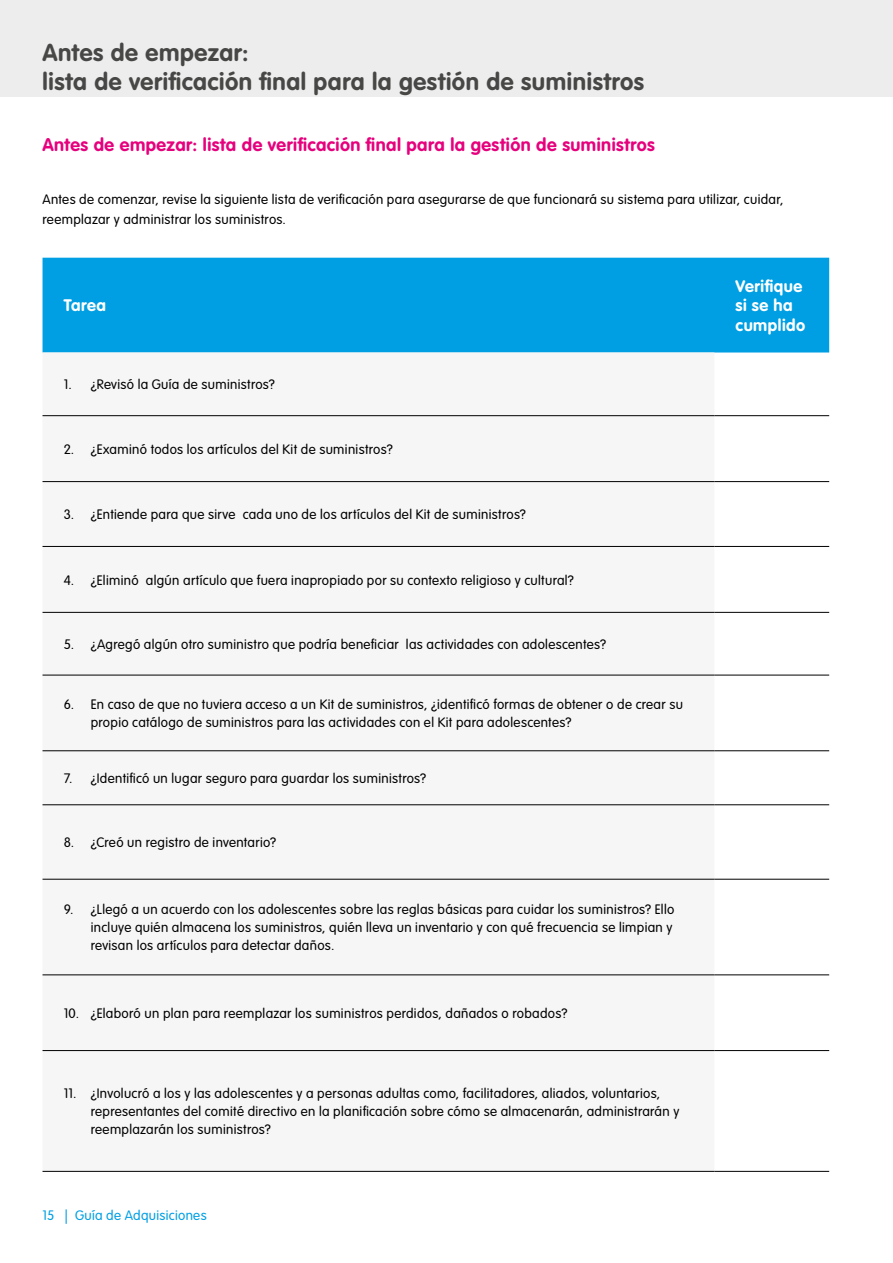
<style>
.page{position:relative;width:893px;height:1263px;background:#fff}
.page>*{position:absolute;margin:0;border:0;box-sizing:border-box;transform-origin:0 0}
.t1{font:700 24px/28.8px "VAG Rounded Std";letter-spacing:.025em;color:#474746}
.t2{font:700 18px "VAG Rounded Std";letter-spacing:.025em;color:#e6007d}
.t3{font:700 16.5px/19.8px "VAG Rounded Std";letter-spacing:.03em;color:#fff}
.t4{font:300 13.5px/18px "VAG Rounded Std";letter-spacing:.025em;color:#000}
.t5{font:300 13.5px "VAG Rounded Std";letter-spacing:.025em;color:#009fe3}
</style>
<div class="page">
<div style="left:0;top:0;width:893px;height:97px;background:#ededed"></div>
<div style="left:43px;top:258px;width:786px;height:94px;background:#009fe3"></div>
<div style="left:43px;top:352px;width:671px;height:819px;background:#f6f6f6"></div>
<hr style="left:43px;top:415px;width:671px;height:1px;background:#000">
<hr style="left:714px;top:415px;width:115px;height:1px;background:#000">
<hr style="left:43px;top:481px;width:671px;height:1px;background:#000">
<hr style="left:714px;top:481px;width:115px;height:1px;background:#000">
<hr style="left:714px;top:546px;width:115px;height:1px;background:#000">
<hr style="left:43px;top:612px;width:671px;height:1px;background:#000">
<hr style="left:714px;top:612px;width:115px;height:1px;background:#000">
<hr style="left:43px;top:675px;width:671px;height:1px;background:#000">
<hr style="left:714px;top:675px;width:115px;height:1px;background:#000">
<hr style="left:714px;top:750px;width:115px;height:1px;background:#000">
<hr style="left:43px;top:804px;width:671px;height:1px;background:#000">
<hr style="left:714px;top:804px;width:115px;height:1px;background:#000">
<hr style="left:43px;top:879px;width:671px;height:1px;background:#000">
<hr style="left:714px;top:879px;width:115px;height:1px;background:#000">
<hr style="left:43px;top:974px;width:671px;height:1px;background:#000">
<hr style="left:714px;top:974px;width:115px;height:1px;background:#000">
<hr style="left:714px;top:1050px;width:115px;height:1px;background:#000">
<hr style="left:43px;top:1171px;width:671px;height:1px;background:#000">
<hr style="left:714px;top:1171px;width:115px;height:1px;background:#000">
<hr style="left:43px;top:546px;width:671px;height:1px;background:#000">
<hr style="left:43px;top:750px;width:671px;height:1px;background:#000">
<hr style="left:43px;top:1050px;width:671px;height:1px;background:#000">
<h1 class="t1" style="left:43px;top:39px;width:603px">Antes de empezar:<br>lista de verificación final para la gestión de suministros</h1>
<h2 class="t2" style="left:43px;top:134px;width:614px">Antes de empezar: lista de verificación final para la gestión de suministros</h2>
<p class="t4" style="left:43px;top:190px;width:742px;line-height:19.5px">Antes de comenzar, revise la siguiente lista de verificación para asegurarse de que funcionará su sistema para utilizar, cuidar, reemplazar y administrar los suministros.</p>
<p class="t3" style="left:64px;top:296px;width:44px">Tarea</p>
<p class="t4" style="left:64px;top:376px;width:213px">1. ¿Revisó la Guía de suministros?</p>
<p class="t4" style="left:64px;top:441px;width:330px">2. ¿Examinó todos los artículos del Kit de suministros?</p>
<p class="t4" style="left:64px;top:506px;width:464px">3. ¿Entiende para que sirve cada uno de los artículos del Kit de suministros?</p>
<p class="t4" style="left:64px;top:571px;width:512px">4. ¿Eliminó algún artículo que fuera inapropiado por su contexto religioso y cultural?</p>
<p class="t4" style="left:64px;top:636px;width:544px">5. ¿Agregó algún otro suministro que podría beneficiar las actividades con adolescentes?</p>
<p class="t4" style="left:91px;top:696px;width:594px;text-indent:-27px">6. En caso de que no tuviera acceso a un Kit de suministros, ¿identificó formas de obtener o de crear su propio catálogo de suministros para las actividades con el Kit para adolescentes?</p>
<p class="t4" style="left:64px;top:770px;width:364px">7. ¿Identificó un lugar seguro para guardar los suministros?</p>
<p class="t4" style="left:64px;top:834px;width:214px">8. ¿Creó un registro de inventario?</p>
<p class="t4" style="left:91px;top:901px;width:585px;text-indent:-27px">9. ¿Llegó a un acuerdo con los adolescentes sobre las reglas básicas para cuidar los suministros? Ello incluye quién almacena los suministros, quién lleva un inventario y con qué frecuencia se limpian y revisan los artículos para detectar daños.</p>
<p class="t4" style="left:64px;top:1005px;width:505px">10. ¿Elaboró un plan para reemplazar los suministros perdidos, dañados o robados?</p>
<p class="t4" style="left:91px;top:1085px;width:590px;text-indent:-27px">11. ¿Involucró a los y las adolescentes y a personas adultas como, facilitadores, aliados, voluntarios, representantes del comité directivo en la planificación sobre cómo se almacenarán, administrarán y reemplazarán los suministros?</p>
<p class="t5" style="left:43px;top:1208px;width:166px">15 | Guía de Adquisiciones</p>
<p class="t3" style="left:736px;top:277px;width:71px">Verifique si se ha cumplido</p>
</div>
